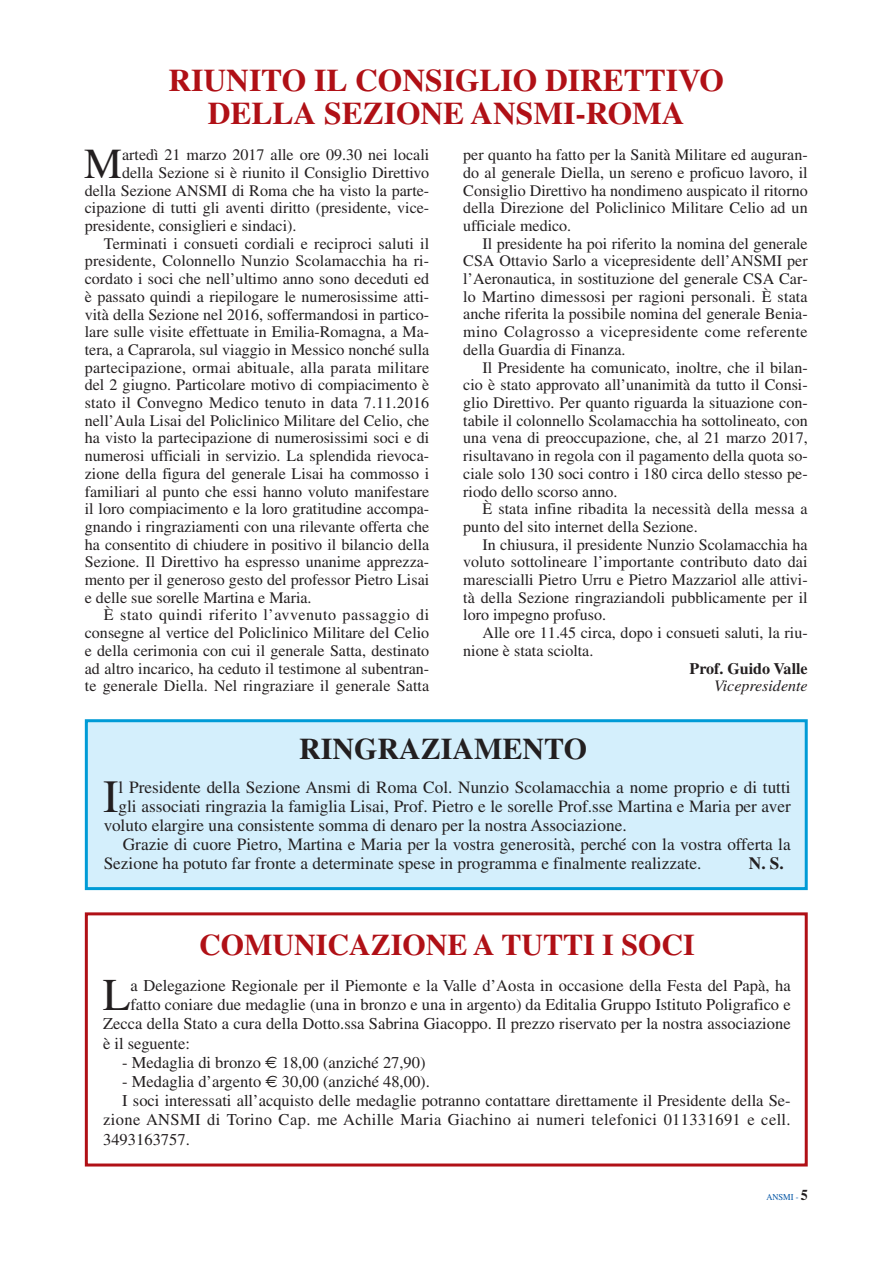
<style>
.page{position:relative;width:893px;height:1263px;background:#fff}
.page>*{position:absolute;margin:0;border:0;box-sizing:border-box;transform-origin:0 0}
.t1{font:46.2px "Times";color:#231f20}
.t2{font:45.45px "Times";color:#231f20}
.t3{font:42.75px "Times";color:#231f20}
.t4{font:700 31.5px/33px "Times";color:#b01016;text-align:center}
.t5{font:700 30px "Times";color:#b01016}
.t6{font:700 30px "Times";color:#231f20}
.t7{font:17.25px "Times";color:#231f20}
.t8{font:700 17.25px "Times";color:#231f20}
.t9{font:16.5px "Times";color:#231f20}
.t10{font:16.5px "Times";letter-spacing:.02em;color:#231f20}
.t11{font:16.05px/17.7px "Times";color:#231f20;text-align:justify}
.t12{font:16.05px "Times";letter-spacing:.03em;color:#231f20}
.t13{font:700 16.05px "Times";color:#231f20}
.t14{font:italic 16.05px "Times";color:#231f20}
.t15{font:9px "Times";color:#0054a4;scale:.94 1}
.s1{font-family:"Euro Sans"}
.s2{font-weight:700;font-size:15px;color:#231f20}
</style>
<div class="page">
<div style="left:86px;top:721px;width:720px;height:167px;background:#d4effc"></div>
<div style="left:85px;top:719px;width:723px;height:171px;border:3px solid #009bd6"></div>
<div style="left:85px;top:912px;width:723px;height:254px;border:3px solid #b01016"></div>
<h3 class="t4" style="left:169px;top:67px;width:557px">RIUNITO IL CONSIGLIO DIRETTIVO<br>DELLA SEZIONE ANSMI-ROMA</h3>
<h3 class="t3" style="left:84px;top:148px;width:40px">M</h3>
<p class="t11" style="left:122px;top:147px;width:309px">artedì 21 marzo 2017 alle ore 09.30 nei locali</p>
<p class="t11" style="left:122px;top:165px;width:309px">della Sezione si è riunito il Consiglio Direttivo</p>
<p class="t11" style="left:85px;top:183px;width:346px">della Sezione ANSMI di Roma che ha visto la parte-</p>
<p class="t11" style="left:85px;top:201px;width:346px">cipazione di tutti gli aventi diritto (presidente, vice-</p>
<p class="t11" style="left:85px;top:218px;width:213px">presidente, consiglieri e sindaci).</p>
<p class="t11" style="left:104px;top:236px;width:327px">Terminati i consueti cordiali e reciproci saluti il</p>
<p class="t11" style="left:85px;top:254px;width:346px">presidente, Colonnello Nunzio Scolamacchia ha ri-</p>
<p class="t11" style="left:85px;top:271px;width:346px">cordato i soci che nell’ultimo anno sono deceduti ed</p>
<p class="t11" style="left:85px;top:289px;width:346px">è passato quindi a riepilogare le numerosissime atti-</p>
<p class="t11" style="left:85px;top:307px;width:346px">vità della Sezione nel 2016, soffermandosi in partico-</p>
<p class="t11" style="left:85px;top:324px;width:346px">lare sulle visite effettuate in Emilia-Romagna, a Ma-</p>
<p class="t11" style="left:85px;top:342px;width:346px">tera, a Caprarola, sul viaggio in Messico nonché sulla</p>
<p class="t11" style="left:85px;top:360px;width:346px">partecipazione, ormai abituale, alla parata militare</p>
<p class="t11" style="left:85px;top:378px;width:346px">del 2 giugno. Particolare motivo di compiacimento è</p>
<p class="t11" style="left:85px;top:395px;width:346px">stato il Convegno Medico tenuto in data 7.11.2016</p>
<p class="t11" style="left:85px;top:413px;width:346px">nell’Aula Lisai del Policlinico Militare del Celio, che</p>
<p class="t11" style="left:85px;top:431px;width:346px">ha visto la partecipazione di numerosissimi soci e di</p>
<p class="t11" style="left:85px;top:448px;width:346px">numerosi ufficiali in servizio. La splendida rievoca-</p>
<p class="t11" style="left:85px;top:466px;width:346px">zione della figura del generale Lisai ha commosso i</p>
<p class="t11" style="left:85px;top:484px;width:346px">familiari al punto che essi hanno voluto manifestare</p>
<p class="t11" style="left:85px;top:501px;width:346px">il loro compiacimento e la loro gratitudine accompa-</p>
<p class="t11" style="left:85px;top:519px;width:346px">gnando i ringraziamenti con una rilevante offerta che</p>
<p class="t11" style="left:85px;top:537px;width:346px">ha consentito di chiudere in positivo il bilancio della</p>
<p class="t11" style="left:85px;top:555px;width:346px">Sezione. Il Direttivo ha espresso unanime apprezza-</p>
<p class="t11" style="left:85px;top:572px;width:346px">mento per il generoso gesto del professor Pietro Lisai</p>
<p class="t11" style="left:85px;top:590px;width:228px">e delle sue sorelle Martina e Maria.</p>
<p class="t12" style="left:104px;top:609px;width:327px">È stato quindi riferito l’avvenuto passaggio di</p>
<p class="t11" style="left:85px;top:625px;width:346px">consegne al vertice del Policlinico Militare del Celio</p>
<p class="t11" style="left:85px;top:643px;width:346px">e della cerimonia con cui il generale Satta, destinato</p>
<p class="t11" style="left:85px;top:661px;width:346px">ad altro incarico, ha ceduto il testimone al subentran-</p>
<p class="t11" style="left:85px;top:678px;width:346px">te generale Diella. Nel ringraziare il generale Satta</p>
<p class="t11" style="left:463px;top:147px;width:346px">per quanto ha fatto per la Sanità Militare ed auguran&shy;do al generale Diella, un sereno e proficuo lavoro, il Consiglio Direttivo ha nondimeno auspicato il ritorno della Direzione del Policlinico Militare Celio ad un ufficiale medico.</p>
<p class="t11" style="left:463px;top:236px;width:346px;text-indent:19px">Il presidente ha poi riferito la nomina del generale CSA Ottavio Sarlo a vicepresidente dell’ANSMI per l’Aeronautica, in sostituzione del generale CSA Car&shy;lo Martino dimessosi per ragioni personali. È stata anche riferita la possibile nomina del generale Benia&shy;mino Colagrosso a vicepresidente come referente della Guardia di Finanza.</p>
<p class="t11" style="left:463px;top:360px;width:346px;text-indent:19px">Il Presidente ha comunicato, inoltre, che il bilan&shy;cio è stato approvato all’unanimità da tutto il Consi&shy;glio Direttivo. Per quanto riguarda la situazione con&shy;tabile il colonnello Scolamacchia ha sottolineato, con una vena di preoccupazione, che, al 21 marzo 2017, risultavano in regola con il pagamento della quota so&shy;ciale solo 130 soci contro i 180 circa dello stesso pe&shy;riodo dello scorso anno.</p>
<p class="t11" style="left:463px;top:501px;width:346px;text-indent:19px">È stata infine ribadita la necessità della messa a punto del sito internet della Sezione.</p>
<p class="t11" style="left:463px;top:537px;width:346px;text-indent:19px">In chiusura, il presidente Nunzio Scolamacchia ha voluto sottolineare l’importante contributo dato dai marescialli Pietro Urru e Pietro Mazzariol alle attivi&shy;tà della Sezione ringraziandoli pubblicamente per il loro impegno profuso.</p>
<p class="t11" style="left:463px;top:625px;width:346px;text-indent:19px">Alle ore 11.45 circa, dopo i consueti saluti, la riu&shy;nione è stata sciolta.</p>
<p class="t13" style="left:690px;top:662px;width:120px">Prof. Guido Valle</p>
<p class="t14" style="left:714px;top:680px;width:95px">Vicepresidente</p>
<h3 class="t6" style="left:299px;top:738px;width:289px">RINGRAZIAMENTO</h3>
<h1 class="t1" style="left:103px;top:779px;width:17px">I</h1>
<p class="t7" style="left:119px;top:781px;width:674px">l Presidente della Sezione Ansmi di Roma Col. Nunzio Scolamacchia a nome proprio e di tutti</p>
<p class="t7" style="left:119px;top:800px;width:674px">gli associati ringrazia la famiglia Lisai, Prof. Pietro e le sorelle Prof.sse Martina e Maria per aver</p>
<p class="t7" style="left:104px;top:819px;width:524px">voluto elargire una consistente somma di denaro per la nostra Associazione.</p>
<p class="t7" style="left:123px;top:838px;width:669px">Grazie di cuore Pietro, Martina e Maria per la vostra generosità, perché con la vostra offerta la</p>
<p class="t7" style="left:104px;top:857px;width:599px">Sezione ha potuto far fronte a determinate spese in programma e finalmente realizzate.</p>
<p class="t8" style="left:749px;top:857px;width:36px">N. S.</p>
<h3 class="t5" style="left:199px;top:934px;width:497px">COMUNICAZIONE A TUTTI I SOCI</h3>
<h2 class="t2" style="left:103px;top:978px;width:29px">L</h2>
<p class="t9" style="left:131px;top:979px;width:662px">a Delegazione Regionale per il Piemonte e la Valle d’Aosta in occasione della Festa del Papà, ha</p>
<p class="t9" style="left:131px;top:998px;width:662px">fatto coniare due medaglie (una in bronzo e una in argento) da Editalia Gruppo Istituto Poligrafico e</p>
<p class="t9" style="left:103px;top:1018px;width:689px">Zecca della Stato a cura della Dotto.ssa Sabrina Giacoppo. Il prezzo riservato per la nostra associazione</p>
<p class="t9" style="left:103px;top:1037px;width:88px">è il seguente:</p>
<p class="t9" style="left:122px;top:1056px;width:305px">- Medaglia di bronzo <span class="s1">€</span> 18,00 (anziché 27,90)</p>
<p class="t9" style="left:122px;top:1075px;width:309px">- Medaglia d’argento <span class="s1">€</span> 30,00 (anziché 48,00).</p>
<p class="t9" style="left:122px;top:1094px;width:670px">I soci interessati all’acquisto delle medaglie potranno contattare direttamente il Presidente della Se-</p>
<p class="t10" style="left:103px;top:1114px;width:689px">zione ANSMI di Torino Cap. me Achille Maria Giachino ai numeri telefonici 011331691 e cell.</p>
<p class="t9" style="left:103px;top:1133px;width:88px">3493163757.</p>
<p class="t15" style="left:766px;top:1193px;width:45px">ANSMI - <span class="s2">5</span></p>
</div>
